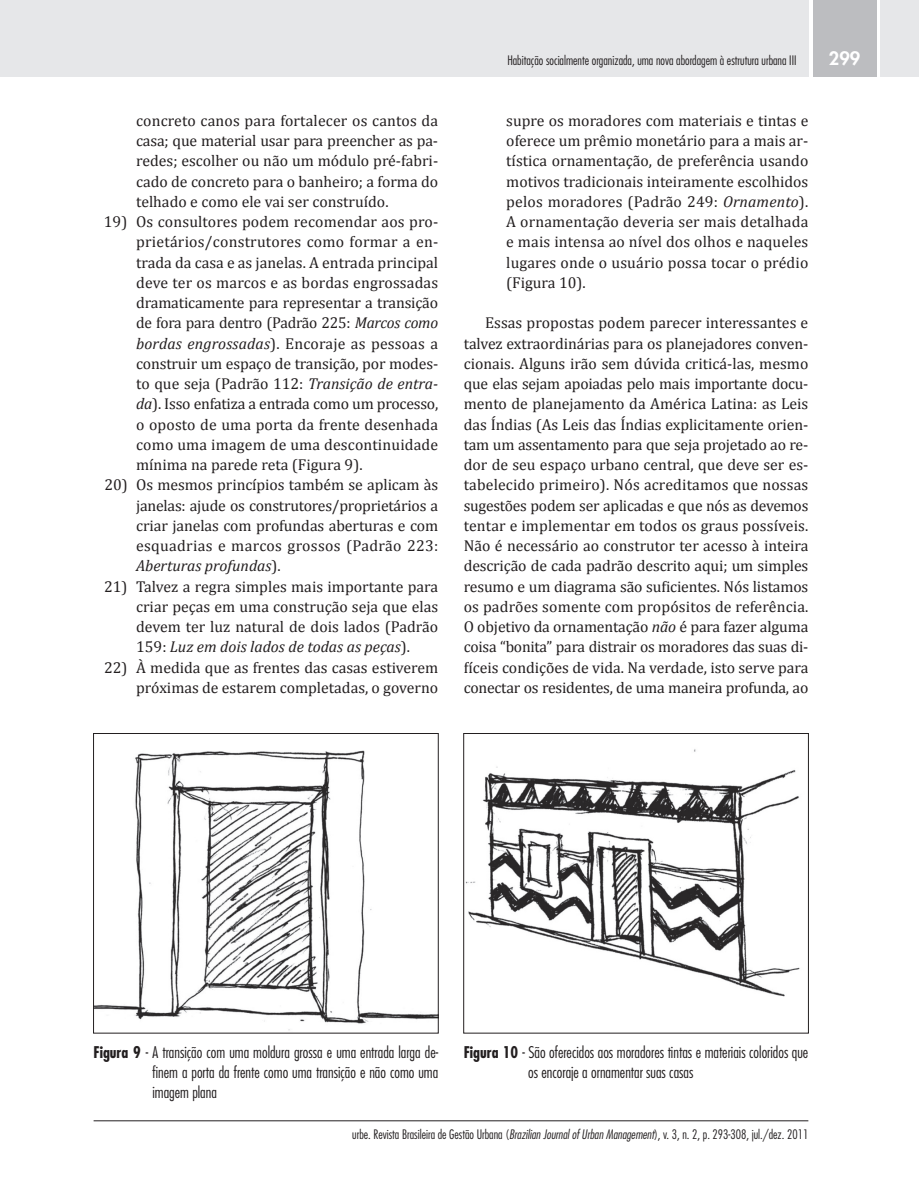
<style>
.page{position:relative;width:919px;height:1191px;background:#fff}
.page>*{position:absolute;margin:0;border:0;box-sizing:border-box;transform-origin:0 0}
.t1{font:800 18px "Futura Std";color:#fff}
.t2{font:15.75px/20.2px "Cambria";color:#231f20;text-align:justify}
.t3{font:300 condensed 15.75px/20.2px "Futura Std";color:#231f20;text-align:justify}
.t4{font:300 condensed 12.75px "Futura Std";color:#231f20}
.s1{font-style:italic}
.s2{font-weight:700}
</style>
<div class="page">
<div style="left:0;top:0;width:808px;height:77px;background:#e6e7e9"></div>
<div style="left:880px;top:0;width:38px;height:77px;background:#e6e7e9"></div>
<div style="left:812px;top:0;width:64px;height:77px;background:#bcbdc0"></div>
<hr style="left:94px;top:1120px;width:714px;height:1px;background:#231f20">
<img style="left:95px;top:750px;width:341px;height:281px">
<div style="left:93px;top:733px;width:345px;height:300px;border:1px solid #231f20"></div>
<img style="left:465px;top:749px;width:335px;height:248px">
<div style="left:463px;top:733px;width:345px;height:300px;border:1px solid #231f20"></div>
<p class="t2" style="left:136px;top:110px;width:303px">concreto canos para fortalecer os cantos da casa; que material usar para preencher as pa&shy;redes; escolher ou não um módulo pré-fabri&shy;cado de concreto para o banheiro; a forma do telhado e como ele vai ser construído.</p>
<p class="t2" style="left:136px;top:211px;width:303px;text-indent:-32px">19) Os consultores podem recomendar aos pro&shy;prietários/construtores como formar a en&shy;trada da casa e as janelas. A entrada principal deve ter os marcos e as bordas engrossadas dramaticamente para representar a transição de fora para dentro (Padrão 225: <span class="s1">Marcos como bordas engrossadas</span>). Encoraje as pessoas a construir um espaço de transição, por modes&shy;to que seja (Padrão 112: <span class="s1">Transição de entra&shy;da</span>). Isso enfatiza a entrada como um processo, o oposto de uma porta da frente desenhada como uma imagem de uma descontinuidade mínima na parede reta (Figura 9).</p>
<p class="t2" style="left:136px;top:474px;width:303px;text-indent:-32px">20) Os mesmos princípios também se aplicam às janelas: ajude os construtores/proprietários a criar janelas com profundas aberturas e com esquadrias e marcos grossos (Padrão 223:<br><span class="s1">Aberturas profundas</span>).</p>
<p class="t2" style="left:136px;top:576px;width:303px;text-indent:-32px">21) Talvez a regra simples mais importante para criar peças em uma construção seja que elas devem ter luz natural de dois lados (Padrão 159: <span class="s1">Luz em dois lados de todas as peças</span>).</p>
<p class="t2" style="left:104px;top:657px;width:335px;text-align:right">22) À medida que as frentes das casas estiverem próximas de estarem completadas, o governo</p>
<p class="t4" style="left:507px;top:55px;width:290px">Habitação socialmente organizada, uma nova abordagem à estrutura urbana III</p>
<p class="t1" style="left:828px;top:50px;width:33px">299</p>
<p class="t2" style="left:506px;top:110px;width:303px">supre os moradores com materiais e tintas e oferece um prêmio monetário para a mais ar&shy;tística ornamentação, de preferência usando motivos tradicionais inteiramente escolhidos pelos moradores (Padrão 249: <span class="s1">Ornamento</span>).<br>A ornamentação deveria ser mais detalhada e mais intensa ao nível dos olhos e naqueles lugares onde o usuário possa tocar o prédio (Figura 10).</p>
<p class="t2" style="left:463px;top:312px;width:346px;text-indent:21px">Essas propostas podem parecer interessantes e talvez extraordinárias para os planejadores conven&shy;cionais. Alguns irão sem dúvida criticá-las, mesmo que elas sejam apoiadas pelo mais importante docu&shy;mento de planejamento da América Latina: as Leis das Índias (As Leis das Índias explicitamente orien&shy;tam um assentamento para que seja projetado ao re&shy;dor de seu espaço urbano central, que deve ser es&shy;tabelecido primeiro). Nós acreditamos que nossas sugestões podem ser aplicadas e que nós as devemos tentar e implementar em todos os graus possíveis.<br>Não é necessário ao construtor ter acesso à inteira descrição de cada padrão descrito aqui; um simples resumo e um diagrama são suficientes. Nós listamos os padrões somente com propósitos de referência.<br>O objetivo da ornamentação <span class="s1">não</span> é para fazer alguma coisa “bonita” para distrair os moradores das suas di&shy;fíceis condições de vida. Na verdade, isto serve para conectar os residentes, de uma maneira profunda, ao</p>
<p class="t3" style="left:152px;top:1042px;width:287px;text-indent:-59px"><span class="s2">Figura 9</span> - A transição com uma moldura grossa e uma entrada larga de&shy;finem a porta da frente como uma transição e não como uma imagem plana</p>
<p class="t3" style="left:528px;top:1042px;width:281px;text-indent:-64px"><span class="s2">Figura 10</span> - São oferecidos aos moradores tintas e materiais coloridos que os encoraje a ornamentar suas casas</p>
<p class="t4" style="left:352px;top:1128px;width:457px">urbe. Revista Brasileira de Gestão Urbana (<span class="s1">Brazilian Journal of Urban Management</span>), v. 3, n. 2, p. 293-308, jul./dez. 2011</p>
</div>
